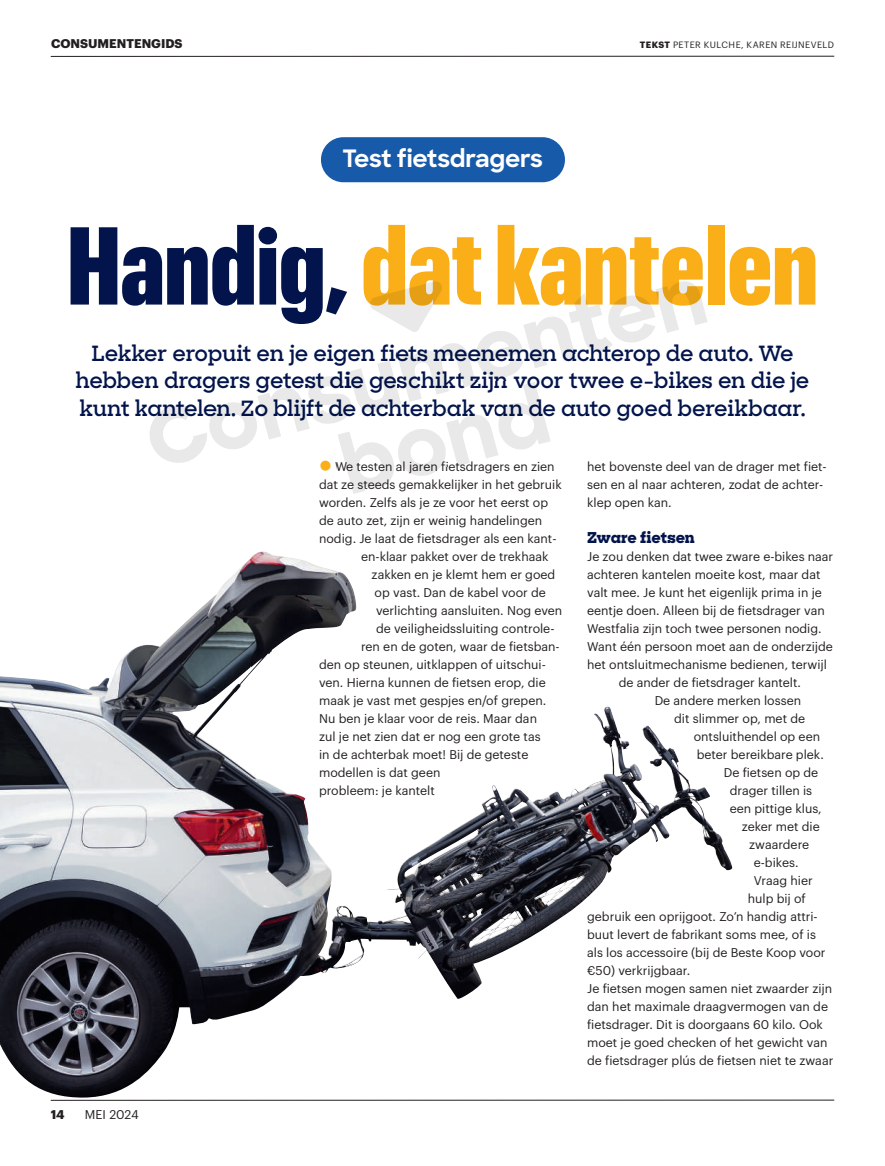
<style>
.page{position:relative;width:885px;height:1166px;background:#fff}
.page>*{position:absolute;margin:0;border:0;box-sizing:border-box;transform-origin:0 0}
.t1{font:900 108px "Graphik X Cond";color:#faaf18}
.t2{font:700 24px "Sharp Sans";letter-spacing:-.01em;color:#fff}
.t3{font:600 21px/27px "Sharp Slab";letter-spacing:-.01em;color:#02144b;text-align:center}
.t4{font:800 15px "Sharp Slab";letter-spacing:-.01em;color:#02144b}
.t5{font:12.3px/18px "Graphik";color:#231f20}
.t6{font:700 12.3px "Graphik";color:#231f20}
.t7{font:9px "Graphik";letter-spacing:.05em;color:#231f20}
.s1{font-weight:700}
.s2{color:#02144b}
.s3{color:#faaf18}
</style>
<div class="page">
<hr style="left:51px;top:1099px;width:782px;height:1px;background:#231f20">
<img style="left:0;top:559px;width:712px;height:538px">
<hr style="left:51px;top:56px;width:782px;height:1px;background:#231f20">
<div style="left:321px;top:137px;width:244px;height:45px;border:23px solid #185aaa;border-radius:11px"></div>
<svg style="left:150px;top:281px;width:557px;height:213px"></svg>
<p class="t6" style="left:51px;top:34px;width:133px">CONSUMENTENGIDS</p>
<h2 class="t2" style="left:342px;top:141px;width:202px">Test fietsdragers</h2>
<p class="t7" style="left:639px;top:38px;width:196px"><span class="s1">TEKST</span> PETER KULCHE, KAREN REIJNEVELD</p>
<h1 class="t1" style="left:67px;top:188px;width:752px"><span class="s2">Handig,</span> dat kantelen</h1>
<h3 class="t3" style="left:75px;top:339px;width:735px">Lekker eropuit en je eigen fiets meenemen achterop de auto. We hebben dragers getest die geschikt zijn voor twee e-bikes en die je kunt kantelen. Zo blijft de achterbak van de auto goed bereikbaar.</h3>
<p class="t6" style="left:51px;top:1104px;width:15px">14</p>
<p class="t5" style="left:85px;top:1104px;width:55px">mei 2024</p>
<p class="t5" style="left:319px;top:456px;width:237px"><span class="s3">●</span> We testen al jaren fietsdragers en zien</p>
<p class="t5" style="left:319px;top:474px;width:244px">dat ze steeds gemakkelijker in het gebruik</p>
<p class="t5" style="left:319px;top:492px;width:230px">worden. Zelfs als je ze voor het eerst op</p>
<p class="t5" style="left:319px;top:510px;width:224px">de auto zet, zijn er weinig handelingen</p>
<p class="t5" style="left:319px;top:528px;width:239px">nodig. Je laat de fietsdrager als een kant-</p>
<p class="t5" style="left:361px;top:546px;width:189px">en-klaar pakket over de trekhaak</p>
<p class="t5" style="left:371px;top:564px;width:185px">zakken en je klemt hem er goed</p>
<p class="t5" style="left:374px;top:582px;width:173px">op vast. Dan de kabel voor de</p>
<p class="t5" style="left:376px;top:600px;width:188px">verlichting aansluiten. Nog even</p>
<p class="t5" style="left:376px;top:618px;width:180px">de veiligheidssluiting controle-</p>
<p class="t5" style="left:361px;top:636px;width:200px">ren en de goten, waar de fietsban-</p>
<p class="t5" style="left:319px;top:654px;width:228px">den op steunen, uitklappen of uitschui-</p>
<p class="t5" style="left:319px;top:672px;width:228px">ven. Hierna kunnen de fietsen erop, die</p>
<p class="t5" style="left:319px;top:690px;width:229px">maak je vast met gespjes en/of grepen.</p>
<p class="t5" style="left:319px;top:708px;width:219px">Nu ben je klaar voor de reis. Maar dan</p>
<p class="t5" style="left:319px;top:726px;width:223px">zul je net zien dat er nog een grote tas</p>
<p class="t5" style="left:319px;top:744px;width:211px">in de achterbak moet! Bij de geteste</p>
<p class="t5" style="left:319px;top:762px;width:123px">modellen is dat geen</p>
<p class="t5" style="left:319px;top:780px;width:117px">probleem: je kantelt</p>
<p class="t5" style="left:587px;top:456px;width:241px">het bovenste deel van de drager met fiet&shy;sen en al naar achteren, zodat de achter&shy;klep open kan.</p>
<p class="t4" style="left:587px;top:526px;width:109px">Zware fietsen</p>
<p class="t5" style="left:587px;top:546px;width:247px">Je zou denken dat twee zware e-bikes naar</p>
<p class="t5" style="left:587px;top:564px;width:235px">achteren kantelen moeite kost, maar dat</p>
<p class="t5" style="left:587px;top:582px;width:236px">valt mee. Je kunt het eigenlijk prima in je</p>
<p class="t5" style="left:587px;top:600px;width:239px">eentje doen. Alleen bij de fietsdrager van</p>
<p class="t5" style="left:587px;top:618px;width:236px">Westfalia zijn toch twee personen nodig.</p>
<p class="t5" style="left:587px;top:636px;width:247px">Want één persoon moet aan de onderzijde</p>
<p class="t5" style="left:587px;top:654px;width:241px">het ontsluitmechanisme bedienen, terwijl</p>
<p class="t5" style="left:618px;top:672px;width:184px">de ander de fietsdrager kantelt.</p>
<p class="t5" style="left:654px;top:690px;width:148px">De andere merken lossen</p>
<p class="t5" style="left:674px;top:708px;width:132px">dit slimmer op, met de</p>
<p class="t5" style="left:693px;top:726px;width:128px">ontsluithendel op een</p>
<p class="t5" style="left:696px;top:744px;width:129px">beter bereikbare plek.</p>
<p class="t5" style="left:723px;top:762px;width:96px">De fietsen op de</p>
<p class="t5" style="left:729px;top:780px;width:84px">drager tillen is</p>
<p class="t5" style="left:729px;top:798px;width:93px">een pittige klus,</p>
<p class="t5" style="left:741px;top:816px;width:79px">zeker met die</p>
<p class="t5" style="left:749px;top:834px;width:61px">zwaardere</p>
<p class="t5" style="left:753px;top:852px;width:46px">e-bikes.</p>
<p class="t5" style="left:753px;top:870px;width:61px">Vraag hier</p>
<p class="t5" style="left:747px;top:888px;width:60px">hulp bij of</p>
<p class="t5" style="left:587px;top:906px;width:232px">gebruik een oprijgoot. Zo’n handig attri-</p>
<p class="t5" style="left:587px;top:924px;width:230px">buut levert de fabrikant soms mee, of is</p>
<p class="t5" style="left:587px;top:942px;width:240px">als los accessoire (bij de Beste Koop voor</p>
<p class="t5" style="left:587px;top:960px;width:104px">€50) verkrijgbaar.</p>
<p class="t5" style="left:587px;top:978px;width:246px">Je fietsen mogen samen niet zwaarder zijn</p>
<p class="t5" style="left:587px;top:996px;width:242px">dan het maximale draagvermogen van de</p>
<p class="t5" style="left:587px;top:1014px;width:237px">fietsdrager. Dit is doorgaans 60 kilo. Ook</p>
<p class="t5" style="left:587px;top:1032px;width:242px">moet je goed checken of het gewicht van</p>
<p class="t5" style="left:587px;top:1050px;width:248px">de fietsdrager plús de fietsen niet te zwaar</p>
</div>
